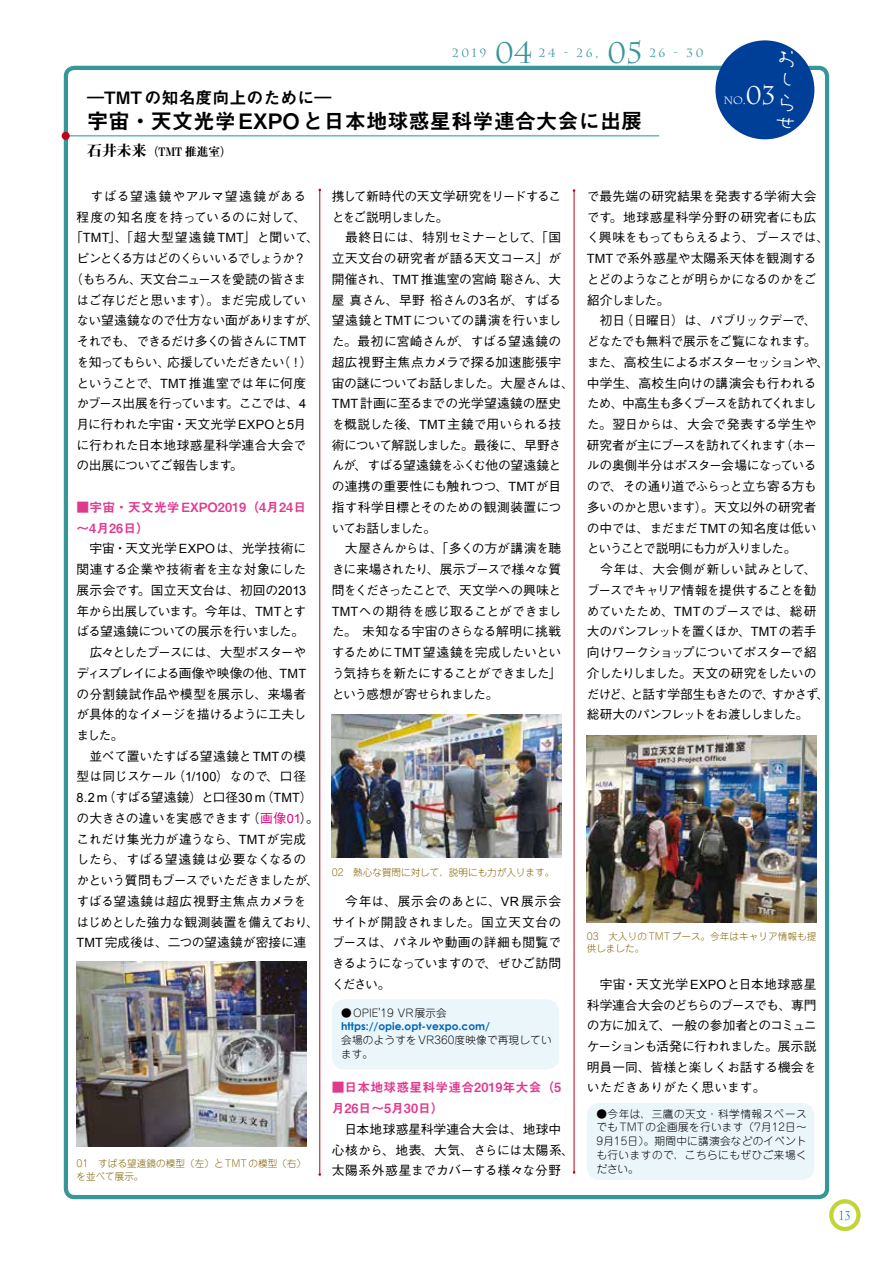
<style>
.page{position:relative;width:893px;height:1263px;background:#fff}
.page>*{position:absolute;margin:0;border:0;box-sizing:border-box;transform-origin:0 0}
.t1{font:29.7px "Charlemagne Std";color:#379697}
.t2{font:25.5px/23px "Armed Lemon";color:#fff}
.t3{font:25.5px "Charlemagne Std";color:#fff}
.t4{font:21.3px "Midashi Go Pro MB31";color:#000}
.t5{font:16.95px "Midashi Go Pro MB31";color:#000}
.t6{font:500 12.75px/20.7px "Gothic BBB Pro";letter-spacing:-.03em;color:#000}
.t7{font:12.75px/20.7px "Midashi Go Pro MB31";color:#e03a8f}
.t8{font:500 12.75px/20.7px "Gothic BBB Pro";letter-spacing:.01em;color:#000}
.t9{font:500 12.75px "Gothic BBB Pro";letter-spacing:-.1em;color:#000}
.t10{font:500 12.75px "Gothic BBB Pro";letter-spacing:.075em;color:#000}
.t11{font:500 12.75px "Gothic BBB Pro";letter-spacing:-.095em;color:#000}
.t12{font:500 12.75px "Gothic BBB Pro";letter-spacing:-.08em;color:#000}
.t13{font:500 12.75px "Gothic BBB Pro";letter-spacing:-.055em;color:#000}
.t14{font:500 12.75px "Gothic BBB Pro";letter-spacing:-.075em;color:#000}
.t15{font:500 12.75px "Gothic BBB Pro";letter-spacing:-.01em;color:#000}
.t16{font:500 12.75px "Gothic BBB Pro";letter-spacing:.02em;color:#000}
.t17{font:500 12.75px "Gothic BBB Pro";letter-spacing:.005em;color:#000}
.t18{font:500 12.75px "Gothic BBB Pro";letter-spacing:.045em;color:#000}
.t19{font:500 12.75px "Gothic BBB Pro";letter-spacing:-.06em;color:#000}
.t20{font:12.75px "Charlemagne Std";color:#127d8e;scale:.8 1}
.t21{font:11.85px "Charlemagne Std";letter-spacing:.2em;color:#379697}
.t22{font:11.7px "Midashi Min Pro MA31";color:#000}
.t23{font:300 10.65px/13.8px "Jun 101 Pro";letter-spacing:.02em;color:#000}
.t24{font:700 10.65px "Century Gothic";color:#0066b5}
.t25{font:300 10.65px "Jun 101 Pro";color:#000}
.t26{font:10.65px "Charlemagne Std";color:#fff}
.t27{font:300 9.6px/12.8px "Jun 101 Pro";color:#816100}
.s1{font-size:14.85px}
.s2{font-family:"Arial";font-weight:400}
.s3{color:#e4007f}
.s4{font-family:"Arial";font-weight:400;color:#e4007f}
</style>
<div class="page">
<svg style="left:831px;top:1201px;width:27px;height:28px"></svg>
<div style="left:829px;top:1199px;width:32px;height:32px;border:4px solid #bed638;border-radius:50%"></div>
<div style="left:64px;top:66px;width:765px;height:1133px;border:4px solid #379697;border-radius:9px"></div>
<hr style="left:64px;top:135px;width:595px;height:1px;background:#379697">
<div style="left:62px;top:132px;width:8px;height:8px;background:#be0018;border-radius:50%"></div>
<div style="left:715px;top:40px;width:99px;height:99px;background:#003f98;border-radius:50%"></div>
<hr style="left:574px;top:190px;width:1px;height:982px;background:#be0018">
<hr style="left:319px;top:190px;width:1px;height:984px;background:#be0018">
<img style="left:77px;top:961px;width:229px;height:186px">
<img style="left:332px;top:714px;width:229px;height:144px">
<img style="left:587px;top:736px;width:229px;height:186px">
<div style="left:332px;top:999px;width:227px;height:70px;background:#ebf6fb;border-radius:13px"></div>
<div style="left:587px;top:1103px;width:227px;height:77px;background:#ebf6fb;border-radius:13px"></div>
<p class="t21" style="left:452px;top:46px;width:36px">2019</p>
<h1 class="t1" style="left:495px;top:36px;width:40px">04</h1>
<p class="t21" style="left:539px;top:46px;width:61px">24 - 26,</p>
<h1 class="t1" style="left:607px;top:36px;width:38px">05</h1>
<p class="t21" style="left:649px;top:46px;width:56px">26 - 30</p>
<h3 class="t5" style="left:87px;top:84px;width:246px">―TMTの知名度向上のために―</h3>
<h3 class="t4" style="left:87px;top:104px;width:557px">宇宙・天文光学EXPOと日本地球惑星科学連合大会に出展</h3>
<p class="t22" style="left:87px;top:142px;width:146px"><span class="s1">石井未来</span>（TMT 推進室）</p>
<h2 class="t2" style="left:774px;top:46px;width:22px">おしらせ</h2>
<h2 class="t3" style="left:746px;top:81px;width:32px">03</h2>
<p class="t26" style="left:723px;top:94px;width:24px">No.</p>
<p class="t18" style="left:77px;top:186px;width:231px">　すばる望遠鏡やアルマ望遠鏡がある</p>
<p class="t16" style="left:77px;top:207px;width:231px">程度の知名度を持っているのに対して、</p>
<p class="t10" style="left:70px;top:227px;width:250px">「<span class="s2">TMT</span>」、「超大型望遠鏡<span class="s2">TMT</span>」と聞いて、</p>
<p class="t11" style="left:77px;top:248px;width:231px">ピンとくる方はどのくらいいるでしょうか？</p>
<p class="t12" style="left:70px;top:269px;width:237px">（もちろん、天文台ニュースを愛読の皆さま</p>
<p class="t6" style="left:77px;top:288px;width:231px">はご存じだと思います）。まだ完成してい</p>
<p class="t13" style="left:77px;top:310px;width:244px">ない望遠鏡なので仕方ない面がありますが、</p>
<p class="t14" style="left:77px;top:331px;width:231px">それでも、できるだけ多くの皆さんに <span class="s2">TMT</span></p>
<p class="t9" style="left:77px;top:352px;width:237px">を知ってもらい、応援していただきたい（！）</p>
<p class="t15" style="left:77px;top:372px;width:231px">ということで、<span class="s2">TMT</span> 推進室では年に何度</p>
<p class="t9" style="left:77px;top:393px;width:231px">かブース出展を行っています。ここでは、<span class="s2">4</span></p>
<p class="t6" style="left:77px;top:412px;width:231px">月に行われた宇宙・天文光学 <span class="s2">EXPO</span>と<span class="s2">5</span>月</p>
<p class="t17" style="left:77px;top:435px;width:231px">に行われた日本地球惑星科学連合大会で</p>
<p class="t19" style="left:77px;top:455px;width:168px">の出展についてご報告します。</p>
<p class="t7" style="left:77px;top:495px;width:231px">■宇宙・天文光学EXPO2019（4月24日～4月26日）</p>
<p class="t6" style="left:77px;top:537px;width:244px">　宇宙・天文光学<span class="s2">EXPO</span>は、光学技術に関連する企業や技術者を主な対象にした展示会です。国立天文台は、初回の<span class="s2">2013</span>年から出展しています。今年は、<span class="s2">TMT</span>とすばる望遠鏡についての展示を行いました。　広々としたブースには、大型ポスターやディスプレイによる画像や映像の他、<span class="s2">TMT</span>の分割鏡試作品や模型を展示し、来場者が具体的なイメージを描けるように工夫しました。<br>　並べて置いたすばる望遠鏡と<span class="s2">TMT</span>の模型は同じスケール（<span class="s2">1/100</span>）なので、口径<br><span class="s2">8.2 m</span>（すばる望遠鏡）と口径<span class="s2">30 m</span>（<span class="s2">TMT</span>）の大きさの違いを実感できます（<span class="s3">画像</span><span class="s4">01</span>）。これだけ集光力が違うなら、<span class="s2">TMT</span>が完成したら、すばる望遠鏡は必要なくなるのかという質問もブースでいただきましたが、すばる望遠鏡は超広視野主焦点カメラをはじめとした強力な観測装置を備えており、<br><span class="s2">TMT</span>完成後は、二つの望遠鏡が密接に連</p>
<p class="t27" style="left:77px;top:1156px;width:231px">01　すばる望遠鏡の模型（左）とTMTの模型（右）を並べて展示。</p>
<p class="t6" style="left:332px;top:184px;width:244px">携して新時代の天文学研究をリードすることをご説明しました。<br>　最終日には、特別セミナーとして、「国立天文台の研究者が語る天文コース」が開催され、<span class="s2">TMT</span> 推進室の宮﨑聡さん、大屋真さん、早野裕さんの<span class="s2">3</span>名が、すばる望遠鏡と<span class="s2">TMT</span>についての講演を行いました。最初に宮崎さんが、すばる望遠鏡の超広視野主焦点カメラで探る加速膨張宇宙の謎についてお話しました。大屋さんは、<br><span class="s2">TMT</span>計画に至るまでの光学望遠鏡の歴史を概説した後、<span class="s2">TMT</span> 主鏡で用いられる技術について解説しました。最後に、早野さんが、すばる望遠鏡をふくむ他の望遠鏡との連携の重要性にも触れつつ、<span class="s2">TMT</span>が目指す科学目標とそのための観測装置についてお話しました。<br>　大屋さんからは、「多くの方が講演を聴きに来場されたり、展示ブースで様々な質問をくださったことで、天文学への興味と<br><span class="s2">TMT</span>への期待を感じ取ることができました。未知なる宇宙のさらなる解明に挑戦するために<span class="s2">TMT</span> 望遠鏡を完成したいという気持ちを新たにすることができました」という感想が寄せられました。</p>
<p class="t27" style="left:332px;top:865px;width:224px">02　熱心な質問に対して、説明にも力が入ります。</p>
<p class="t6" style="left:332px;top:889px;width:231px;text-align:justify">　今年は、展示会のあとに、<span class="s2">VR</span> 展示会サイトが開設されました。国立天文台のブースは、パネルや動画の詳細も閲覧できるようになっていますので、ぜひご訪問ください。</p>
<p class="t25" style="left:341px;top:1004px;width:107px">●OPIE'19 VR展示会</p>
<p class="t24" style="left:341px;top:1018px;width:150px">https://opie.opt-vexpo.com/</p>
<p class="t23" style="left:341px;top:1032px;width:212px">会場のようすをVR360度映像で再現しています。</p>
<p class="t7" style="left:332px;top:1076px;width:231px">■日本地球惑星科学連合2019年大会（5月26日～5月30日）</p>
<p class="t8" style="left:332px;top:1117px;width:244px">　日本地球惑星科学連合大会は、地球中心核から、地表、大気、さらには太陽系、太陽系外惑星までカバーする様々な分野</p>
<p class="t6" style="left:587px;top:184px;width:244px">で最先端の研究結果を発表する学術大会です。地球惑星科学分野の研究者にも広く興味をもってもらえるよう、ブースでは、<br><span class="s2">TMT</span>で系外惑星や太陽系天体を観測するとどのようなことが明らかになるのかをご紹介しました。<br>　初日（日曜日）は、パブリックデーで、どなたでも無料で展示をご覧になれます。また、高校生によるポスターセッションや、中学生、高校生向けの講演会も行われるため、中高生も多くブースを訪れてくれました。翌日からは、大会で発表する学生や研究者が主にブースを訪れてくれます（ホールの奥側半分はポスター会場になっているので、その通り道でふらっと立ち寄る方も多いのかと思います）。天文以外の研究者の中では、まだまだ<span class="s2">TMT</span>の知名度は低いということで説明にも力が入りました。<br>　今年は、大会側が新しい試みとして、ブースでキャリア情報を提供することを勧めていたため、<span class="s2">TMT</span>のブースでは、総研大のパンフレットを置くほか、<span class="s2">TMT</span>の若手向けワークショップについてポスターで紹介したりしました。天文の研究をしたいのだけど、と話す学部生もきたので、すかさず、総研大のパンフレットをお渡ししました。</p>
<p class="t27" style="left:587px;top:928px;width:231px">03　大入りのTMTブース。今年はキャリア情報も提供しました。</p>
<p class="t6" style="left:587px;top:972px;width:231px;text-align:justify">　宇宙・天文光学<span class="s2">EXPO</span>と日本地球惑星科学連合大会のどちらのブースでも、専門の方に加えて、一般の参加者とのコミュニケーションも活発に行われました。展示説明員一同、皆様と楽しくお話する機会をいただきありがたく思います。</p>
<p class="t23" style="left:596px;top:1105px;width:212px;text-align:justify">●今年は、三鷹の天文・科学情報スペースでもTMTの企画展を行います（7月12日～9月15日）。期間中に講演会などのイベントも行いますので、こちらにもぜひご来場ください。</p>
<p class="t20" style="left:839px;top:1208px;width:16px">13</p>
</div>
